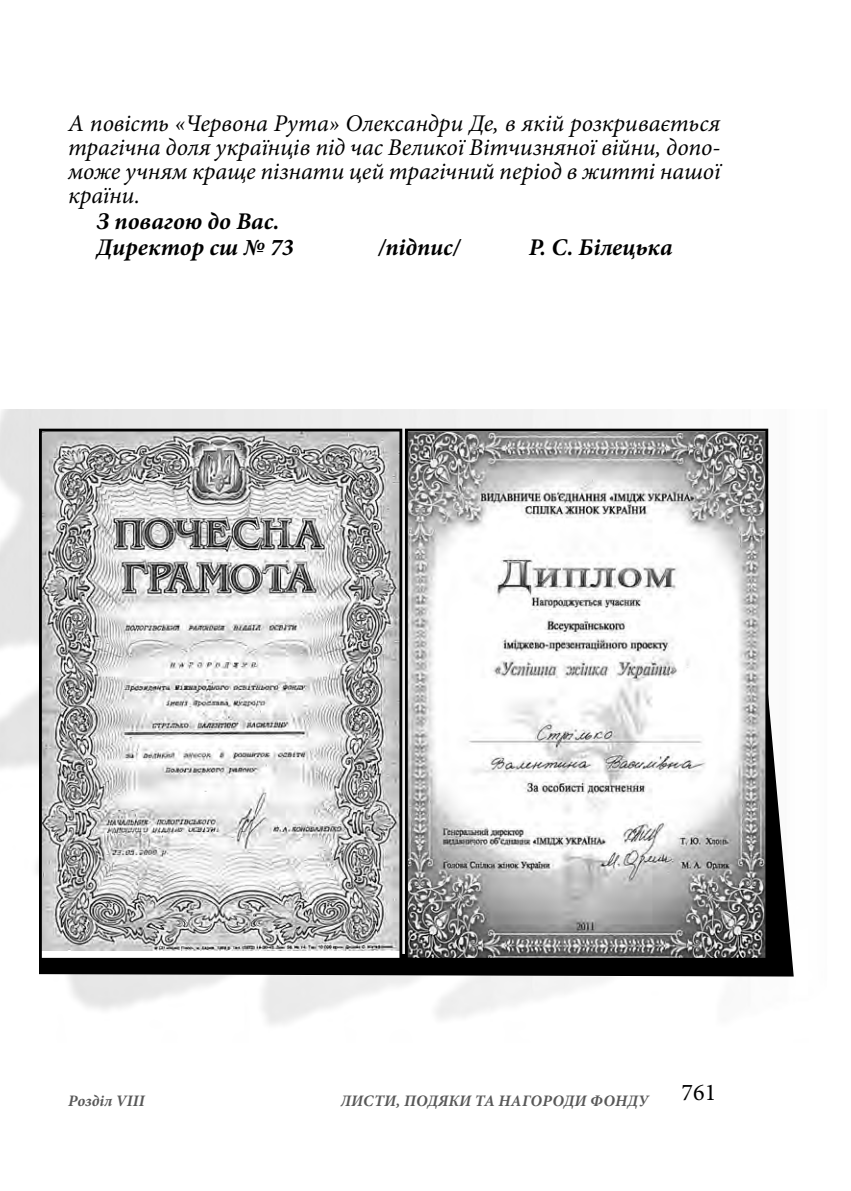
<style>
.page{position:relative;width:851px;height:1191px;background:#fff}
.page>*{position:absolute;margin:0;border:0;box-sizing:border-box;transform-origin:0 0}
.t1{font:italic 24px/24px "Minion Pro";color:#000;text-align:justify}
.t2{font:italic 700 24px/26px "Minion Pro";color:#000}
.t3{font:24px "Minion Pro";color:#000}
.t4{font:italic 700 16px "Minion Pro";letter-spacing:.01em;color:#585858}
</style>
<div class="page">
<img style="left:0;top:409px;width:794px;height:616px">
<svg style="left:39px;top:606px;width:754px;height:370px;fill:#000"></svg>
<svg style="left:405px;top:429px;width:363px;height:531px"></svg>
<svg style="left:39px;top:429px;width:363px;height:531px"></svg>
<p class="t1" style="left:68px;top:113px;width:654px">А повість «Червона Рута» Олександри Де, в якій розкривається трагічна доля українців під час Великої Вітчизняної війни, допо&shy;може учням краще пізнати цей трагічний період в житті нашої країни.</p>
<p class="t2" style="left:96px;top:208px;width:199px">З повагою до Вас.<br>Директор сш № 73</p>
<p class="t2" style="left:378px;top:234px;width:84px">/підпис/</p>
<p class="t2" style="left:528px;top:234px;width:145px">Р. С. Білецька</p>
<p class="t4" style="left:68px;top:1091px;width:78px">Розділ VІІI</p>
<p class="t4" style="left:341px;top:1091px;width:309px">ЛИСТИ, ПОДЯКИ ТА НАГОРОДИ ФОНДУ</p>
<p class="t3" style="left:681px;top:1082px;width:36px">761</p>
</div>
